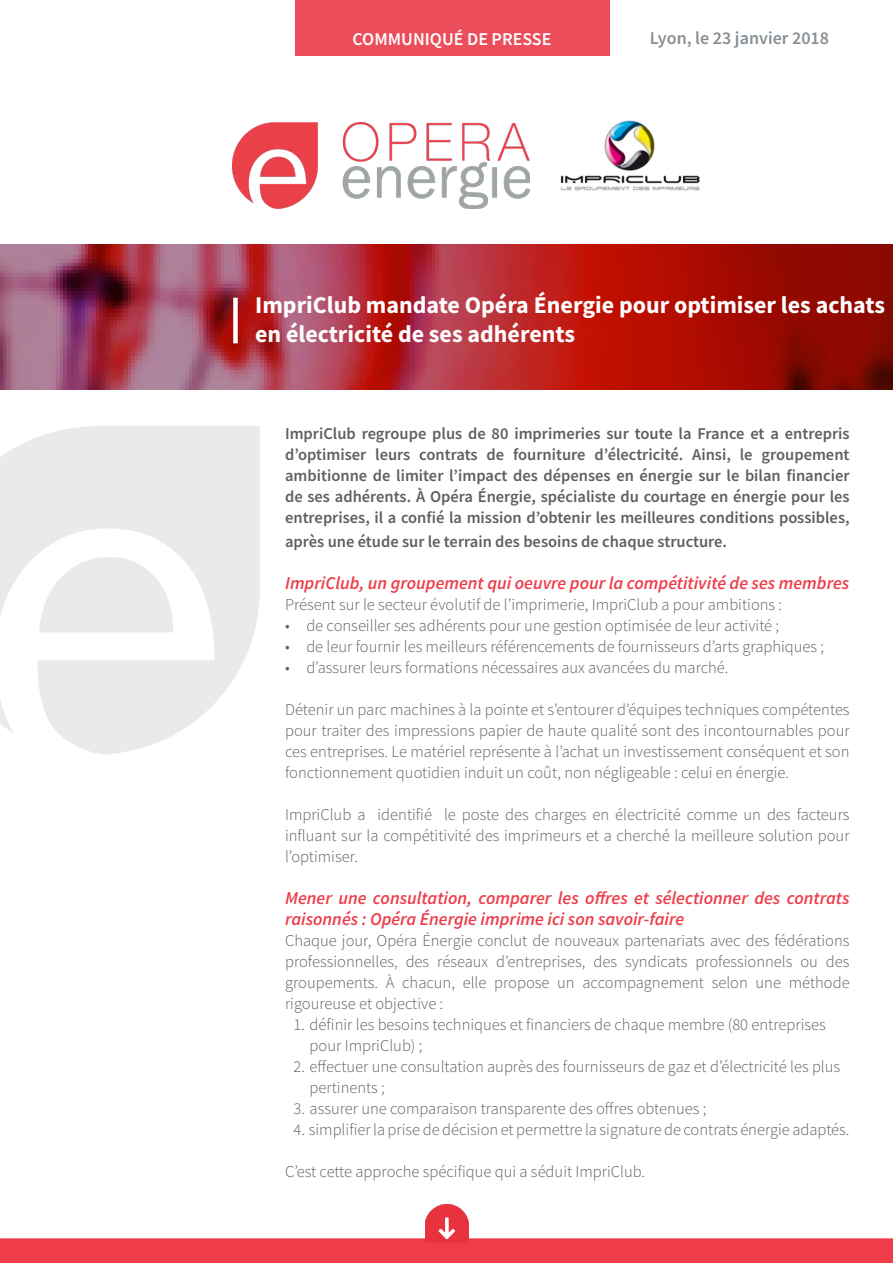
<style>
.page{position:relative;width:893px;height:1263px;background:#fff}
.page>*{position:absolute;margin:0;border:0;box-sizing:border-box;transform-origin:0 0}
.t1{font:700 24px/28.8px "Source Sans Pro";color:#fff}
.t2{font:italic 600 18px/21px "Source Sans Pro";color:#ee3d49}
.t3{font:600 18px "Source Sans Pro";color:#878f94}
.t4{font:600 18px "Source Sans Pro";color:#fff}
.t5{font:300 16.5px/21px "Source Sans Pro";color:#5c6063;text-align:justify}
.t6{font:600 16.5px/21px "Source Sans Pro";color:#5c6063;text-align:justify}
</style>
<div class="page">
<div style="left:296px;top:0;width:314px;height:56px;background:#eb4d5b"></div>
<img style="left:233px;top:123px;width:297px;height:85px">
<img style="left:0;top:244px;width:893px;height:145px">
<div style="left:233px;top:298px;width:5px;height:45px;background:#fff"></div>
<div style="left:0;top:1238px;width:893px;height:25px;background:#ee3d49"></div>
<img style="left:425px;top:1205px;width:44px;height:38px">
<img style="left:560px;top:120px;width:140px;height:71px">
<p class="t4" style="left:352px;top:27px;width:200px">COMMUNIQUÉ DE PRESSE</p>
<p class="t3" style="left:650px;top:26px;width:181px">Lyon, le 23 janvier 2018</p>
<p class="t1" style="left:255px;top:290px;width:631px">ImpriClub mandate Opéra Énergie pour optimiser les achats en électricité de ses adhérents</p>
<p class="t6" style="left:285px;top:422px;width:566px">ImpriClub regroupe plus de 80 imprimeries sur toute la France et a entrepris d’optimiser leurs contrats de fourniture d’électricité. Ainsi, le groupement ambitionne de limiter l’impact des dépenses en énergie sur le bilan financier de ses adhérents. À Opéra Énergie, spécialiste du courtage en énergie pour les entreprises, il a confié la mission d’obtenir les meilleures conditions possibles,</p>
<p class="t6" style="left:285px;top:530px;width:444px">après une étude sur le terrain des besoins de chaque structure.</p>
<p class="t2" style="left:285px;top:572px;width:566px">ImpriClub, un groupement qui oeuvre pour la compétitivité de ses membres</p>
<p class="t5" style="left:285px;top:594px;width:499px">Présent sur le secteur évolutif de l’imprimerie, ImpriClub a pour ambitions :</p>
<p class="t5" style="left:285px;top:615px;width:496px">• de conseiller ses adhérents pour une gestion optimisée de leur activité ;</p>
<p class="t5" style="left:285px;top:636px;width:541px">• de leur fournir les meilleurs référencements de fournisseurs d’arts graphiques ;</p>
<p class="t5" style="left:285px;top:657px;width:445px">• d’assurer leurs formations nécessaires aux avancées du marché.</p>
<p class="t5" style="left:285px;top:699px;width:566px">Détenir un parc machines à la pointe et s’entourer d’équipes techniques compétentes pour traiter des impressions papier de haute qualité sont des incontournables pour ces entreprises. Le matériel représente à l’achat un investissement conséquent et son fonctionnement quotidien induit un coût, non négligeable : celui en énergie.</p>
<p class="t5" style="left:285px;top:804px;width:566px">ImpriClub a identifié le poste des charges en électricité comme un des facteurs influant sur la compétitivité des imprimeurs et a cherché la meilleure solution pour l’optimiser.</p>
<p class="t2" style="left:285px;top:887px;width:566px">Mener une consultation, comparer les offres et sélectionner des contrats raisonnés : Opéra Énergie imprime ici son savoir-faire</p>
<p class="t5" style="left:285px;top:930px;width:566px">Chaque jour, Opéra Énergie conclut de nouveaux partenariats avec des fédérations professionnelles, des réseaux d’entreprises, des syndicats professionnels ou des groupements. À chacun, elle propose un accompagnement selon une méthode rigoureuse et objective :</p>
<p class="t5" style="left:310px;top:1014px;width:518px;text-indent:-16px">1. définir les besoins techniques et financiers de chaque membre (80 entreprises pour ImpriClub) ;</p>
<p class="t5" style="left:310px;top:1056px;width:532px;text-indent:-16px">2. effectuer une consultation auprès des fournisseurs de gaz et d’électricité les plus pertinents ;</p>
<p class="t5" style="left:294px;top:1098px;width:414px">3. assurer une comparaison transparente des offres obtenues ;</p>
<p class="t5" style="left:294px;top:1119px;width:557px">4. simplifier la prise de décision et permettre la signature de contrats énergie adaptés.</p>
<p class="t5" style="left:285px;top:1161px;width:362px">C’est cette approche spécifique qui a séduit ImpriClub.</p>
</div>
